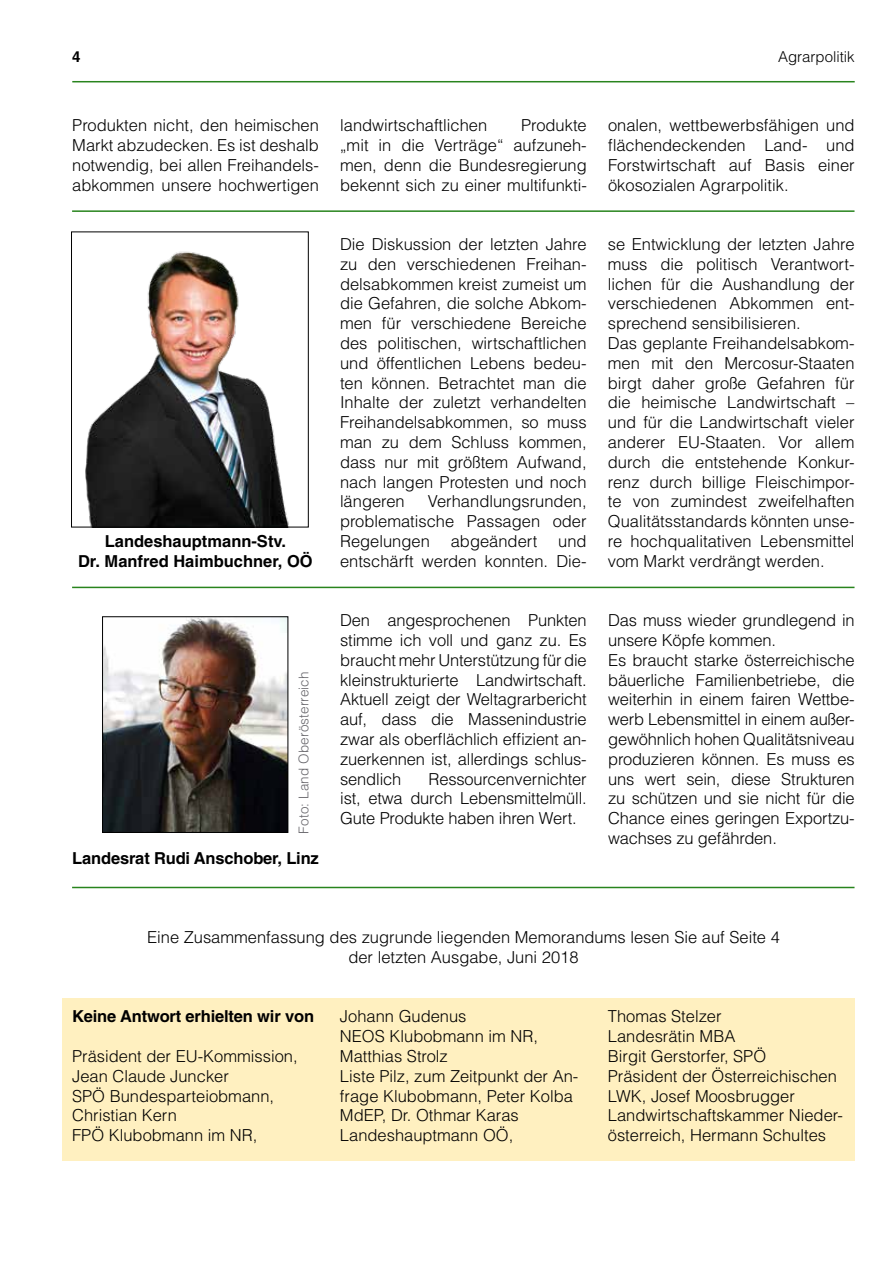
<style>
.page{position:relative;width:893px;height:1263px;background:#fff}
.page>*{position:absolute;margin:0;border:0;box-sizing:border-box;transform-origin:0 0}
.t1{font:300 16.5px/19.8px "Helvetica";color:#000;text-align:justify}
.t2{font:700 16.5px/19.8px "Helvetica";letter-spacing:-.01em;color:#000;text-align:center}
.t3{font:300 15px "Helvetica";color:#000}
.t4{font:700 15px "Helvetica";color:#000}
.t5{font:300 13.5px "Helvetica";letter-spacing:.01em;color:#68676c}
</style>
<div class="page">
<hr style="left:72px;top:81px;width:783px;height:1px;background:#28841d">
<div style="left:62px;top:998px;width:793px;height:163px;background:#fff0c0"></div>
<img style="left:85px;top:251px;width:204px;height:274px">
<div style="left:71px;top:232px;width:237px;height:295px;border:1px solid #000"></div>
<img style="left:104px;top:619px;width:182px;height:211px">
<div style="left:102px;top:617px;width:186px;height:215px;border:1px solid #000"></div>
<hr style="left:72px;top:210px;width:782px;height:2px;background:#28841d">
<hr style="left:72px;top:587px;width:782px;height:1px;background:#28841d">
<hr style="left:72px;top:887px;width:782px;height:1px;background:#28841d">
<p class="t4" style="left:72px;top:48px;width:10px">4</p>
<p class="t3" style="left:778px;top:48px;width:78px">Agrarpolitik</p>
<p class="t1" style="left:72px;top:115px;width:248px">Produkten nicht, den heimischen Markt abzudecken. Es ist deshalb notwendig, bei allen Freihandels&shy;abkommen unsere hochwertigen</p>
<p class="t1" style="left:340px;top:115px;width:149px">landwirtschaftlichen</p>
<p class="t1" style="left:340px;top:115px;width:248px;text-indent:181px">Produkte „mit in die Verträge“ aufzuneh&shy;men, denn die Bundesregierung bekennt sich zu einer multifunkti-</p>
<p class="t1" style="left:608px;top:115px;width:248px">onalen, wettbewerbsfähigen und flächendeckenden Land- und Forstwirtschaft auf Basis einer ökosozialen Agrarpolitik.</p>
<p class="t2" style="left:78px;top:531px;width:236px">Landeshauptmann-Stv.<br>Dr. Manfred Haimbuchner, OÖ</p>
<p class="t5" style="left:295px;top:833px;width:164px;rotate:-90deg">Foto: Land Oberösterreich</p>
<p class="t2" style="left:72px;top:848px;width:248px">Landesrat Rudi Anschober, Linz</p>
<p class="t1" style="left:340px;top:234px;width:248px">Die Diskussion der letzten Jahre zu den verschiedenen Freihan&shy;delsabkommen kreist zumeist um die Gefahren, die solche Abkom&shy;men für verschiedene Bereiche des politischen, wirtschaftlichen und öffentlichen Lebens bedeu&shy;ten können. Betrachtet man die Inhalte der zuletzt verhandelten Freihandelsabkommen, so muss man zu dem Schluss kommen, dass nur mit größtem Aufwand, nach langen Protesten und noch längeren</p>
<p class="t1" style="left:340px;top:491px;width:248px;text-indent:88px">Verhandlungsrunden, problematische Passagen oder Regelungen</p>
<p class="t1" style="left:340px;top:531px;width:248px;text-align:right">und<br>entschärft werden konnten. Die-</p>
<p class="t1" style="left:451px;top:531px;width:88px">abgeändert</p>
<p class="t1" style="left:340px;top:610px;width:248px">Den angesprochenen Punkten stimme ich voll und ganz zu. Es braucht mehr Unterstützung für die kleinstrukturierte Landwirtschaft.<br>Aktuell zeigt der Weltagrarbericht auf, dass die Massenindustrie zwar als oberflächlich effizient an&shy;zuerkennen ist, allerdings schlus&shy;sendlich</p>
<p class="t1" style="left:340px;top:768px;width:248px;text-indent:88px">Ressourcenvernichter ist, etwa durch Lebensmittelmüll.<br>Gute Produkte haben ihren Wert.</p>
<p class="t1" style="left:608px;top:234px;width:248px;text-align:left">se Entwicklung der letzten Jahre muss die politisch Verantwort&shy;lichen für die Aushandlung der verschiedenen Abkommen ent&shy;sprechend sensibilisieren.<br>Das geplante Freihandelsabkom&shy;men mit den Mercosur-Staaten birgt daher große Gefahren für die heimische Landwirtschaft – und für die Landwirtschaft vieler anderer EU-Staaten. Vor allem durch die entstehende Konkur&shy;renz durch billige Fleischimpor&shy;te von zumindest zweifelhaften<br>Qualitätsstandards könnten unse&shy;re hochqualitativen Lebensmittel vom Markt verdrängt werden.</p>
<p class="t1" style="left:608px;top:610px;width:248px;text-align:left">Das muss wieder grundlegend in unsere Köpfe kommen.<br>Es braucht starke österreichische bäuerliche Familienbetriebe, die weiterhin in einem fairen Wettbe&shy;werb Lebensmittel in einem außer&shy;gewöhnlich hohen Qualitätsniveau produzieren können. Es muss es uns wert sein, diese Strukturen zu schützen und sie nicht für die<br>Chance eines geringen Exportzu&shy;wachses zu gefährden.</p>
<p class="t1" style="left:147px;top:927px;width:634px;text-align:center">Eine Zusammenfassung des zugrunde liegenden Memorandums lesen Sie auf Seite 4 der letzten Ausgabe, Juni 2018</p>
<p class="t2" style="left:72px;top:1006px;width:243px">Keine Antwort erhielten wir von</p>
<p class="t1" style="left:72px;top:1046px;width:227px;text-align:left">Präsident der EU-Kommission,<br>Jean Claude Juncker<br>SPÖ Bundesparteiobmann,<br>Christian Kern<br>FPÖ Klubobmann im NR,</p>
<p class="t1" style="left:340px;top:1006px;width:240px;text-align:left">Johann Gudenus<br>NEOS Klubobmann im NR,<br>Matthias Strolz<br>Liste Pilz, zum Zeitpunkt der An&shy;frage Klubobmann, Peter Kolba<br>MdEP, Dr. Othmar Karas<br>Landeshauptmann OÖ,</p>
<p class="t1" style="left:608px;top:1006px;width:237px;text-align:left">Thomas Stelzer<br>Landesrätin MBA<br>Birgit Gerstorfer, SPÖ<br>Präsident der Österreichischen<br>LWK, Josef Moosbrugger<br>Landwirtschaftskammer Nieder&shy;österreich, Hermann Schultes</p>
</div>
